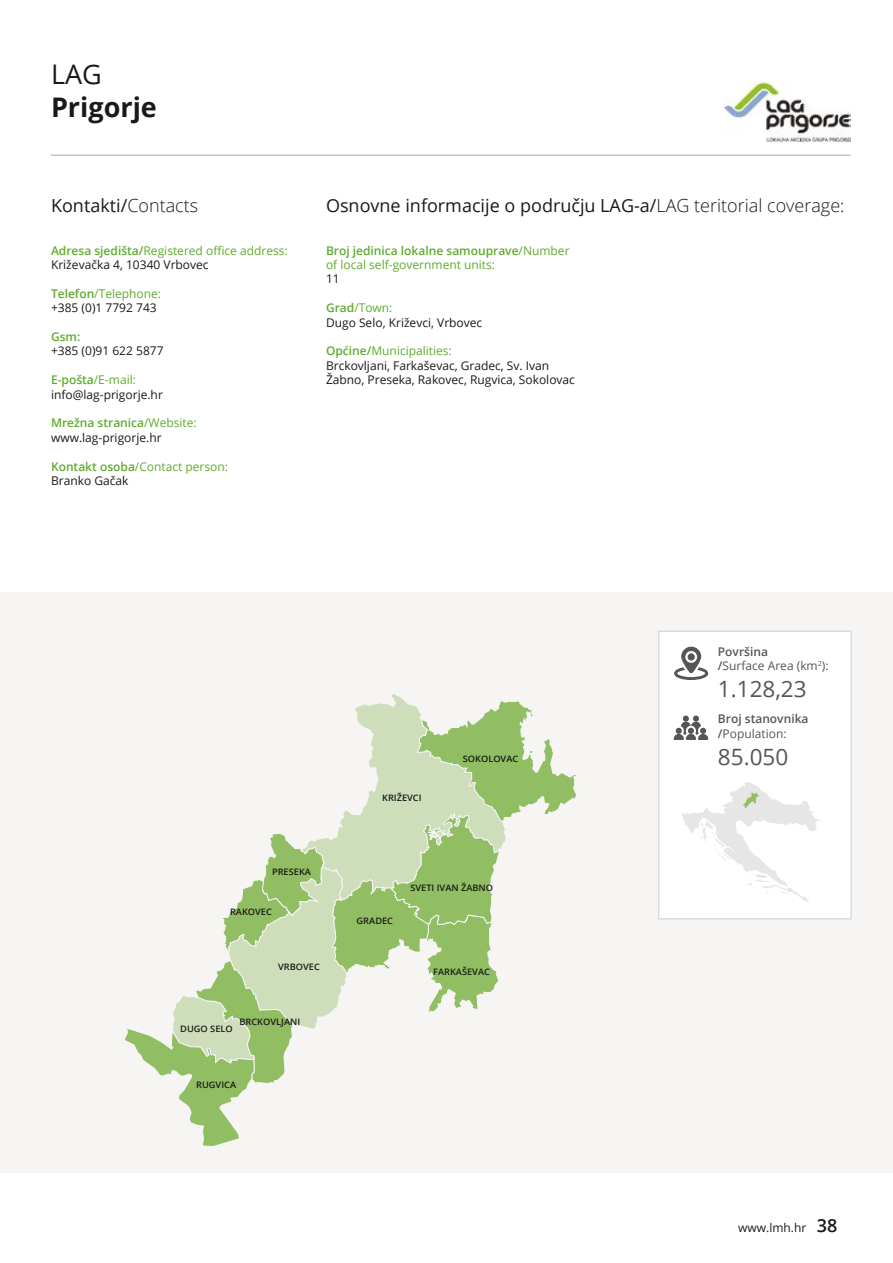
<style>
.page{position:relative;width:893px;height:1263px;background:#fff}
.page>*{position:absolute;margin:0;border:0;box-sizing:border-box;transform-origin:0 0}
.t1{font:700 27px "Open Sans";color:#1a1918}
.t2{font:27px "Open Sans";color:#1a1918}
.t3{font:22.5px "Open Sans";color:#565655}
.t4{font:18px "Open Sans";color:#1a1918}
.t5{font:12px/14.4px "Open Sans";color:#1a1918}
.t6{font:12px/14.4px "Open Sans";color:#5fab2e}
.t7{font:12px/14.4px "Open Sans";color:#565655}
.t8{font:600 12px/14.4px "Open Sans";color:#565655}
.t9{font:600 12px "Open Sans";color:#5fab2e}
.t10{font:600 8.85px "Open Sans";color:#1a1918;scale:1.04 1}
.s1{font-weight:300}
.s2{font-weight:600}
.s3{color:#1a1918}
.s4{font-weight:600;color:#5fab2e}
.s5{color:#5fab2e}
.s6{font-weight:400}
.s7{font-weight:600;font-size:18px}
</style>
<div class="page">
<div style="left:0;top:592px;width:893px;height:580px;background:#f6f5f4"></div>
<div style="left:658px;top:630px;width:194px;height:289px;background:#fff;border:2px solid #d9dada"></div>
<svg style="left:674px;top:647px;width:34px;height:33px"></svg>
<div style="left:688px;top:653px;width:7px;height:7px;background:#565655;border-radius:50%"></div>
<div style="left:683px;top:715px;width:6px;height:7px;background:#565655;border-radius:50%"></div>
<div style="left:693px;top:715px;width:6px;height:7px;background:#565655;border-radius:50%"></div>
<svg style="left:674px;top:722px;width:34px;height:18px"></svg>
<svg style="left:682px;top:782px;width:140px;height:121px"></svg>
<img style="left:723px;top:82px;width:127px;height:61px">
<svg style="left:125px;top:694px;width:451px;height:452px"></svg>
<hr style="left:51px;top:155px;width:799px;height:1px;background:#a4a5a5">
<h1 class="t2" style="left:51px;top:56px;width:52px">LAG</h1>
<h1 class="t1" style="left:51px;top:88px;width:107px">Prigorje</h1>
<h3 class="t4" style="left:51px;top:193px;width:149px">Kontakti/<span class="s1">Contacts</span></h3>
<h3 class="t4" style="left:326px;top:193px;width:520px">Osnovne informacije o području LAG-a/<span class="s1">LAG teritorial coverage:</span></h3>
<p class="t6" style="left:51px;top:243px;width:238px"><span class="s2">Adresa sjedišta/</span>Registered office address:<br><span class="s3">Križevačka 4, 10340 Vrbovec</span></p>
<p class="t5" style="left:51px;top:286px;width:112px"><span class="s4">Telefon</span><span class="s5">/Telephone: </span>+385 (0)1 7792 743</p>
<p class="t9" style="left:51px;top:328px;width:31px">Gsm:</p>
<p class="t5" style="left:51px;top:343px;width:114px">+385 (0)91 622 5877</p>
<p class="t5" style="left:51px;top:372px;width:113px"><span class="s4">E-pošta</span><span class="s5">/E-mail: </span>info@lag-prigorje.hr</p>
<p class="t5" style="left:51px;top:415px;width:147px"><span class="s4">Mrežna stranica</span><span class="s5">/Website: </span>www.lag-prigorje.hr</p>
<p class="t6" style="left:51px;top:459px;width:179px"><span class="s2">Kontakt osoba</span>/Contact person:<br><span class="s3">Branko Gačak</span></p>
<p class="t6" style="left:326px;top:243px;width:245px"><span class="s2">Broj jedinica lokalne samouprave</span>/Number of local self-government units:</p>
<p class="t5" style="left:326px;top:271px;width:15px">11</p>
<p class="t5" style="left:326px;top:300px;width:158px"><span class="s4">Grad</span><span class="s5">/Town:<br></span>Dugo Selo, Križevci, Vrbovec</p>
<p class="t5" style="left:326px;top:343px;width:250px"><span class="s4">Općine/</span><span class="s5">Municipalities:<br></span>Brckovljani, Farkaševac, Gradec, Sv. Ivan<br>Žabno, Preseka, Rakovec, Rugvica, Sokolovac</p>
<p class="t10" style="left:272px;top:866px;width:39px">PRESEKA</p>
<p class="t10" style="left:230px;top:906px;width:42px">RAKOVEC</p>
<p class="t10" style="left:382px;top:791px;width:39px">KRIŽEVCI</p>
<p class="t10" style="left:463px;top:752px;width:55px">SOKOLOVAC</p>
<p class="t10" style="left:357px;top:915px;width:37px">GRADEC</p>
<p class="t10" style="left:410px;top:882px;width:81px">SVETI IVAN ŽABNO</p>
<p class="t10" style="left:278px;top:961px;width:42px">VRBOVEC</p>
<p class="t10" style="left:180px;top:1022px;width:52px">DUGO SELO</p>
<p class="t10" style="left:239px;top:1016px;width:60px">BRCKOVLJANI</p>
<p class="t10" style="left:196px;top:1079px;width:40px">RUGVICA</p>
<p class="t10" style="left:433px;top:966px;width:56px">FARKAŠEVAC</p>
<p class="t7" style="left:718px;top:644px;width:112px"><span class="s2">Površina<br>/</span>Surface Area (km<sup>2</sup>):</p>
<h2 class="t3" style="left:718px;top:674px;width:90px">1.128,23</h2>
<p class="t8" style="left:718px;top:712px;width:92px">Broj stanovnika /<span class="s6">Population:</span></p>
<h2 class="t3" style="left:718px;top:741px;width:72px">85.050</h2>
<p class="t5" style="left:738px;top:1220px;width:101px">www.lmh.hr <span class="s7">38</span></p>
</div>
